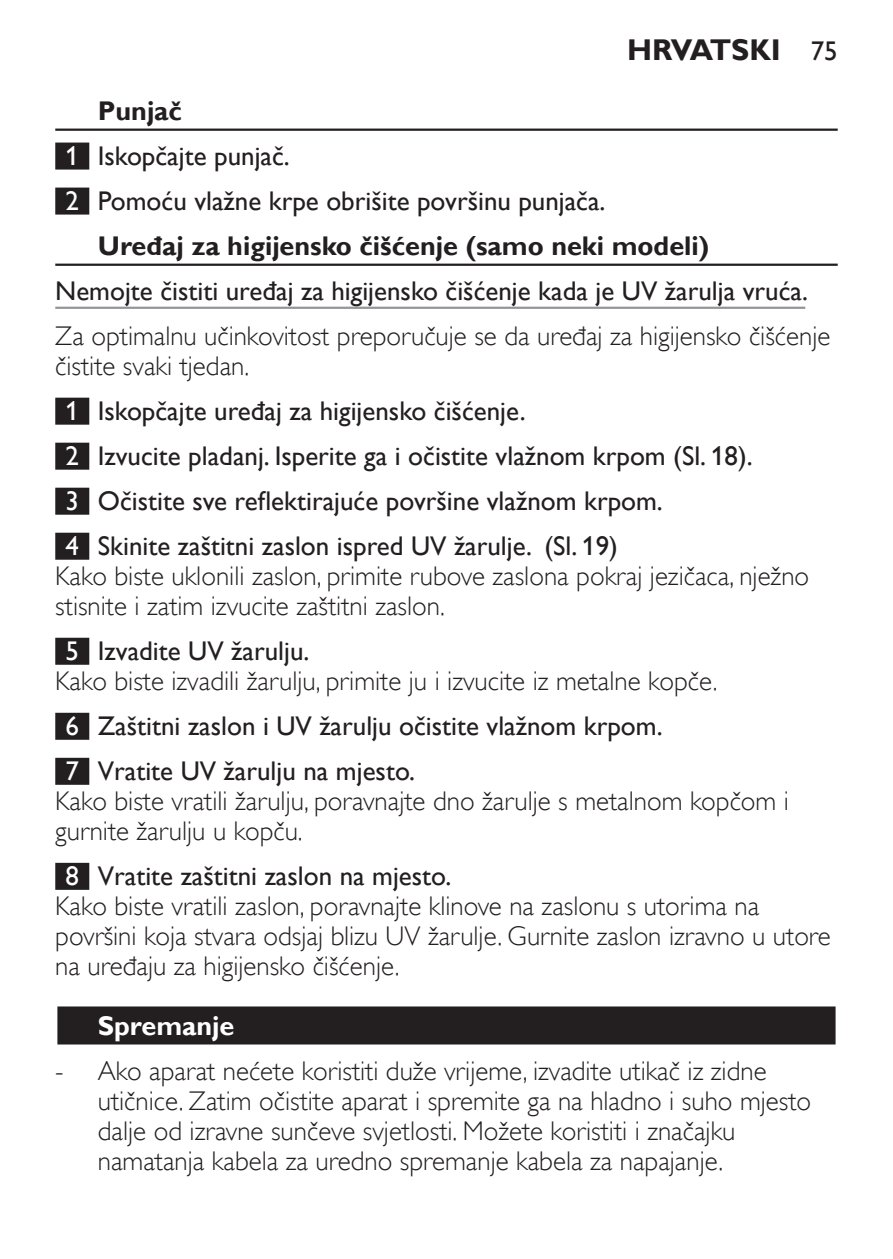
<style>
.page{position:relative;width:893px;height:1259px;background:#fff}
.page>*{position:absolute;margin:0;border:0;box-sizing:border-box;transform-origin:0 0}
.t1{font:700 30px "Gill Sans Alt One WGL";color:#231f20}
.t2{font:27px/30px "Gill Sans Alt One WGL Light";color:#231f20}
.t3{font:27px/45px "Gill Sans Alt One WGL";color:#231f20}
.t4{font:700 27px "Gill Sans Alt One WGL";color:#231f20}
.t5{font:700 27px "Gill Sans Alt One WGL";color:#fff}
.s1{font-weight:400;font-size:27px}
.s2{color:#fff}
</style>
<div class="page">
<hr style="left:55px;top:129px;width:783px;height:2px;background:#231f20">
<div style="left:55px;top:143px;width:34px;height:27px;background:#231f20"></div>
<div style="left:55px;top:188px;width:34px;height:27px;background:#231f20"></div>
<hr style="left:55px;top:264px;width:783px;height:2px;background:#231f20">
<hr style="left:55px;top:307px;width:750px;height:2px;background:#939598">
<div style="left:55px;top:398px;width:34px;height:27px;background:#231f20"></div>
<div style="left:55px;top:443px;width:34px;height:27px;background:#231f20"></div>
<div style="left:55px;top:488px;width:34px;height:27px;background:#231f20"></div>
<div style="left:55px;top:533px;width:34px;height:27px;background:#231f20"></div>
<div style="left:55px;top:638px;width:34px;height:27px;background:#231f20"></div>
<div style="left:55px;top:713px;width:34px;height:27px;background:#231f20"></div>
<div style="left:55px;top:758px;width:34px;height:27px;background:#231f20"></div>
<div style="left:55px;top:863px;width:34px;height:27px;background:#231f20"></div>
<div style="left:55px;top:1004px;width:783px;height:43px;background:linear-gradient(to right,#8d8b8b,#8d8b8b)"></div>
<div style="left:57px;top:1006px;width:779px;height:38px;background:#231f20"></div>
<p class="t1" style="left:627px;top:29px;width:212px">HRVATSKI <span class="s1">75</span></p>
<p class="t4" style="left:98px;top:92px;width:86px">Punjač</p>
<p class="t3" style="left:66px;top:133px;width:226px"><span class="s2">1</span> Iskopčajte punjač.</p>
<p class="t3" style="left:66px;top:178px;width:541px"><span class="s2">2</span> Pomoću vlažne krpe obrišite površinu punjača.</p>
<p class="t4" style="left:98px;top:227px;width:613px">Uređaj za higijensko čišćenje (samo neki modeli)</p>
<p class="t3" style="left:55px;top:268px;width:754px">Nemojte čistiti uređaj za higijensko čišćenje kada je UV žarulja vruća.</p>
<p class="t2" style="left:55px;top:321px;width:776px">Za optimalnu učinkovitost preporučuje se da uređaj za higijensko čišćenje čistite svaki tjedan.</p>
<p class="t3" style="left:66px;top:388px;width:689px"><span class="s2">1</span> Iskopčajte uređaj za higijensko čišćenje.<br><span class="s2">2</span> Izvucite pladanj. Isperite ga i očistite vlažnom krpom (Sl. 18).<br><span class="s2">3</span> Očistite sve reflektirajuće površine vlažnom krpom.<br><span class="s2">4</span> Skinite zaštitni zaslon ispred UV žarulje. (Sl. 19)</p>
<p class="t2" style="left:55px;top:561px;width:755px">Kako biste uklonili zaslon, primite rubove zaslona pokraj jezičaca, nježno stisnite i zatim izvucite zaštitni zaslon.</p>
<p class="t3" style="left:66px;top:628px;width:245px"><span class="s2">5</span> Izvadite UV žarulju.</p>
<p class="t2" style="left:55px;top:666px;width:664px">Kako biste izvadili žarulju, primite ju i izvucite iz metalne kopče.</p>
<p class="t3" style="left:66px;top:703px;width:598px"><span class="s2">6</span> Zaštitni zaslon i UV žarulju očistite vlažnom krpom.<br><span class="s2">7</span> Vratite UV žarulju na mjesto.</p>
<p class="t2" style="left:55px;top:786px;width:735px">Kako biste vratili žarulju, poravnajte dno žarulje s metalnom kopčom i gurnite žarulju u kopču.</p>
<p class="t3" style="left:66px;top:853px;width:387px"><span class="s2">8</span> Vratite zaštitni zaslon na mjesto.</p>
<p class="t2" style="left:55px;top:891px;width:777px">Kako biste vratili zaslon, poravnajte klinove na zaslonu s utorima na površini koja stvara odsjaj blizu UV žarulje. Gurnite zaslon izravno u utore na uređaju za higijensko čišćenje.</p>
<p class="t5" style="left:98px;top:1008px;width:138px">Spremanje</p>
<p class="t2" style="left:98px;top:1056px;width:715px;text-indent:-43px">- Ako aparat nećete koristiti duže vrijeme, izvadite utikač iz zidne utičnice. Zatim očistite aparat i spremite ga na hladno i suho mjesto dalje od izravne sunčeve svjetlosti. Možete koristiti i značajku namatanja kabela za uredno spremanje kabela za napajanje.</p>
</div>
